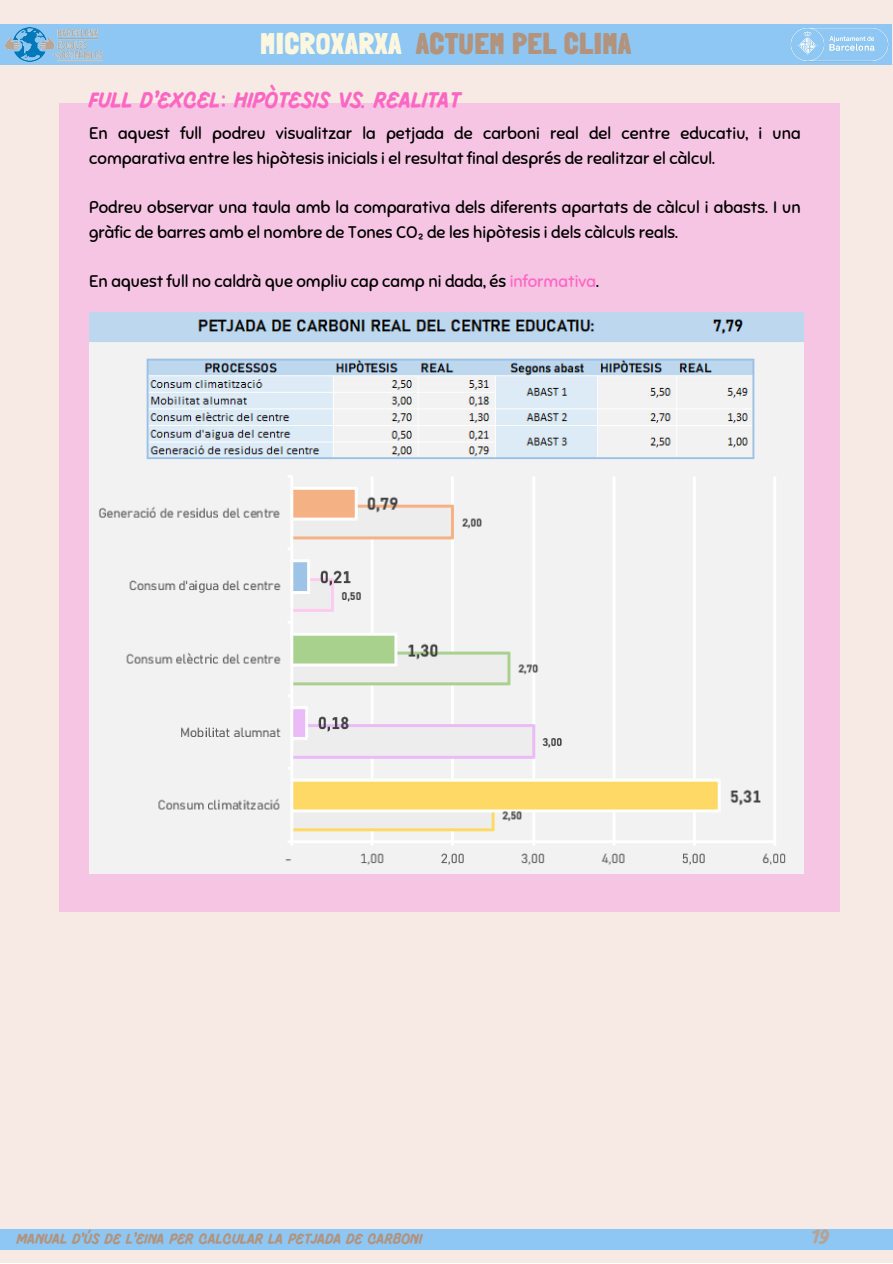
<style>
.page{position:relative;width:893px;height:1264px;background:#fff}
.page>*{position:absolute;margin:0;border:0;box-sizing:border-box;transform-origin:0 0}
.t1{font:900 29.1px "Londrina Solid";letter-spacing:.035em;color:#b2937d}
.t2{font:700 22.95px "Pluma";color:#ff66c4}
.t3{font:700 19.95px "Pluma";color:#b6a395}
.t4{font:16.8px/24.8px "Sniglet";color:#000}
.t5{font:700 15px "Pluma";color:#b2937d}
.s1{color:#fdf7e0}
.s2{color:#ff66c4}
</style>
<div class="page">
<div style="left:0;top:0;width:892px;height:1262px;background:#f7eae4"></div>
<div style="left:0;top:24px;width:891px;height:41px;background:#8ec7f4"></div>
<img style="left:790px;top:28px;width:99px;height:34px">
<div style="left:0;top:1228px;width:892px;height:21px;background:#8ec7f4"></div>
<img style="left:6px;top:27px;width:97px;height:34px">
<div style="left:59px;top:103px;width:780px;height:808px;background:#f6c5e3"></div>
<img style="left:89px;top:312px;width:714px;height:561px">
<p class="t1" style="left:260px;top:26px;width:372px"><span class="s1">MICROXARXA</span> ACTUEM PEL CLIMA</p>
<p class="t2" style="left:89px;top:91px;width:372px">FULL D’EXCEL: HIPÒTESIS VS. REALITAT</p>
<p class="t4" style="left:89px;top:121px;width:713px">En aquest full podreu visualitzar la petjada de carboni real del centre educatiu, i una comparativa entre les hipòtesis inicials i el resultat final després de realitzar el càlcul.</p>
<p class="t4" style="left:89px;top:195px;width:713px">Podreu observar una taula amb la comparativa dels diferents apartats de càlcul i abasts. I un gràfic de barres amb el nombre de Tones CO₂ de les hipòtesis i dels càlculs reals.</p>
<p class="t4" style="left:89px;top:269px;width:511px">En aquest full no caldrà que ompliu cap camp ni dada, és <span class="s2">informativa</span>.</p>
<p class="t5" style="left:17px;top:1232px;width:407px">MANUAL D’ÚS DE L'EINA PER CALCULAR LA PETJADA DE CARBONI</p>
<p class="t3" style="left:811px;top:1228px;width:19px">19</p>
</div>
